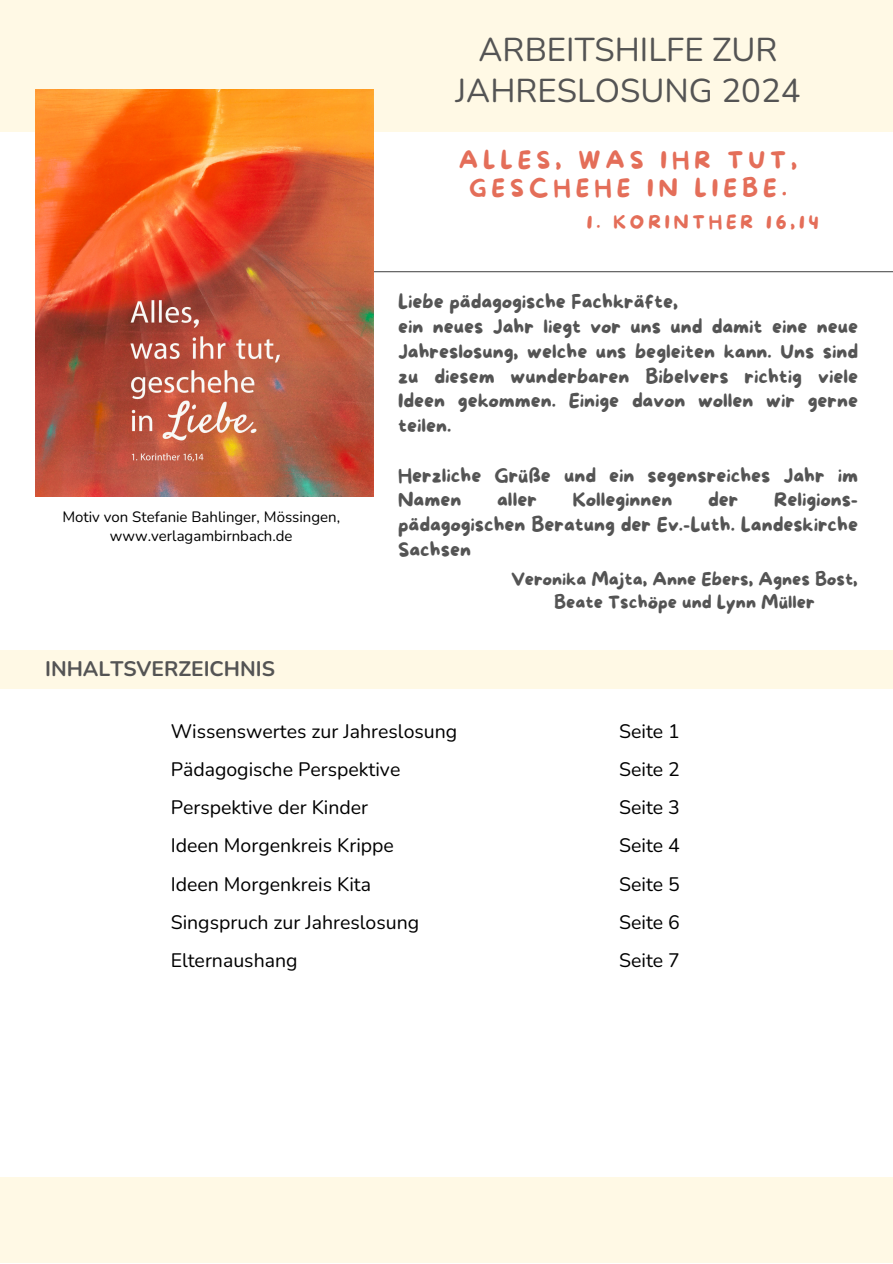
<style>
.page{position:relative;width:893px;height:1264px;background:#fff}
.page>*{position:absolute;margin:0;border:0;box-sizing:border-box;transform-origin:0 0}
.t1{font:33px/40.5px "Nunito";color:#545454;text-align:center}
.t2{font:24px/27.9px "More Sugar";letter-spacing:.205em;color:#e46e59;text-align:center}
.t3{font:700 21px "Nunito";color:#545454}
.t4{font:19.5px/24.8px "More Sugar";color:#545454;text-align:justify}
.t5{font:19.5px "Nunito";color:#000}
.t6{font:18.6px "More Sugar";letter-spacing:.205em;color:#e46e59}
.t7{font:18px/22.5px "More Sugar";color:#545454;text-align:center}
.t8{font:15px/19px "Nunito";color:#000;text-align:center}
</style>
<div class="page">
<hr style="left:275px;top:271px;width:617px;height:1px;background:#545454">
<div style="left:0;top:0;width:892px;height:131px;background:#fff9e5"></div>
<div style="left:0;top:1177px;width:892px;height:85px;background:#fff9e5"></div>
<img style="left:35px;top:89px;width:339px;height:407px">
<div style="left:0;top:650px;width:892px;height:39px;background:#fff9e5"></div>
<p class="t1" style="left:455px;top:30px;width:346px">ARBEITSHILFE ZUR<br>JAHRESLOSUNG 2024</p>
<p class="t8" style="left:62px;top:508px;width:279px">Motiv von Stefanie Bahlinger, Mössingen, www.verlagambirnbach.de</p>
<p class="t3" style="left:45px;top:655px;width:231px">INHALTSVERZEICHNIS</p>
<p class="t2" style="left:459px;top:147px;width:340px">ALLES, WAS IHR TUT,<br>GESCHEHE IN LIEBE.</p>
<p class="t6" style="left:586px;top:212px;width:233px">1. KORINTHER 16,14</p>
<p class="t4" style="left:398px;top:291px;width:281px">Liebe pädagogische Fachkräfte,</p>
<p class="t4" style="left:398px;top:315px;width:461px">ein neues Jahr liegt vor uns und damit eine neue Jahreslosung, welche uns begleiten kann. Uns sind zu diesem wunderbaren Bibelvers richtig viele Ideen gekommen. Einige davon wollen wir gerne teilen.</p>
<p class="t4" style="left:398px;top:464px;width:461px">Herzliche Grüße und ein segensreiches Jahr im<br>Namen</p>
<p class="t4" style="left:497px;top:489px;width:41px">aller</p>
<p class="t4" style="left:572px;top:489px;width:101px">Kolleginnen</p>
<p class="t4" style="left:708px;top:489px;width:32px">der</p>
<p class="t4" style="left:398px;top:489px;width:461px;text-indent:376px">Religions&shy;pädagogischen Beratung der Ev.-Luth. Landeskirche Sachsen</p>
<p class="t7" style="left:511px;top:569px;width:348px">Veronika Majta, Anne Ebers, Agnes Bost,<br>Beate Tschöpe und Lynn Müller</p>
<p class="t5" style="left:171px;top:718px;width:288px">Wissenswertes zur Jahreslosung</p>
<p class="t5" style="left:171px;top:756px;width:231px">Pädagogische Perspektive</p>
<p class="t5" style="left:171px;top:794px;width:199px">Perspektive der Kinder</p>
<p class="t5" style="left:171px;top:832px;width:225px">Ideen Morgenkreis Krippe</p>
<p class="t5" style="left:171px;top:871px;width:202px">Ideen Morgenkreis Kita</p>
<p class="t5" style="left:171px;top:909px;width:250px">Singspruch zur Jahreslosung</p>
<p class="t5" style="left:171px;top:947px;width:128px">Elternaushang</p>
<p class="t5" style="left:619px;top:718px;width:62px">Seite 1</p>
<p class="t5" style="left:619px;top:756px;width:62px">Seite 2</p>
<p class="t5" style="left:619px;top:794px;width:62px">Seite 3</p>
<p class="t5" style="left:619px;top:832px;width:62px">Seite 4</p>
<p class="t5" style="left:619px;top:871px;width:62px">Seite 5</p>
<p class="t5" style="left:619px;top:909px;width:62px">Seite 6</p>
<p class="t5" style="left:619px;top:947px;width:62px">Seite 7</p>
</div>
